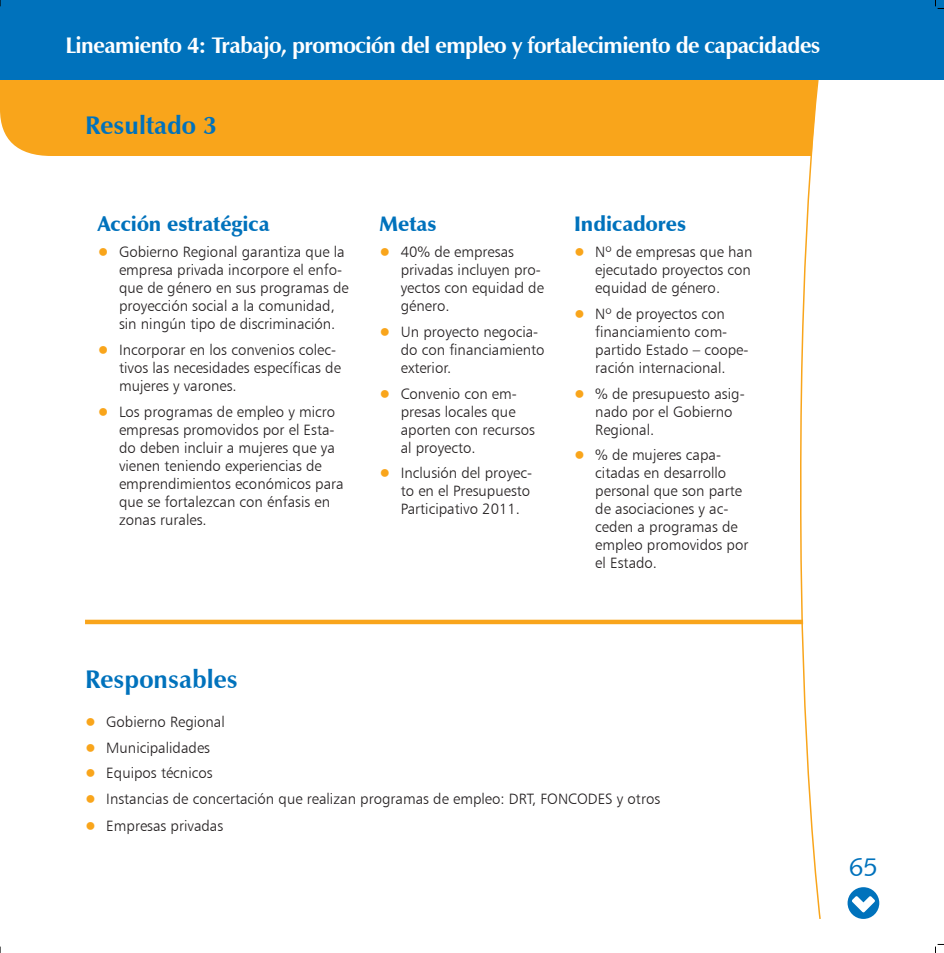
<style>
.page{position:relative;width:944px;height:953px;background:#fff}
.page>*{position:absolute;margin:0;border:0;box-sizing:border-box;transform-origin:0 0}
.t1{font:700 25.5px "Zapf Humanist 601 BT";color:#0072bc}
.t2{font:25.5px "Humanist 531 BT Roman A";color:#0072bc}
.t3{font:700 22.5px "Zapf Humanist 601 BT";letter-spacing:-.025em;color:#fff}
.t4{font:900 21px "Zapf Humanist 601 BT";color:#0072bc}
.t5{font:15px/18px "Humanist 777 BT Light B";color:#231f20}
.s1{font-family:"Arial Narrow";font-style:italic;font-size:18px;color:#f9a51b}
</style>
<div class="page">
<div style="left:0;top:80px;width:799px;height:76px;background:#f9a51b"></div>
<div style="left:85px;top:619px;width:734px;height:5px;background:#f9a51b"></div>
<div style="left:848px;top:887px;width:31px;height:31px;background:#0072bc;border-radius:50%"></div>
<svg style="left:852px;top:896px;width:23px;height:16px"></svg>
<svg style="left:800px;top:80px;width:21px;height:839px"></svg>
<div style="left:0;top:0;width:944px;height:80px;background:#0072bc"></div>
<svg style="left:935px;top:0;width:9px;height:9px"></svg>
<svg style="left:935px;top:944px;width:9px;height:8px"></svg>
<h2 class="t3" style="left:65px;top:32px;width:757px">Lineamiento 4: Trabajo, promoción del empleo y fortalecimiento de capacidades</h2>
<h1 class="t1" style="left:85px;top:110px;width:134px">Resultado 3</h1>
<h3 class="t4" style="left:98px;top:210px;width:173px">Acción estratégica</h3>
<p class="t5" style="left:119px;top:243px;width:231px;text-indent:-21px"><span class="s1">●</span> Gobierno Regional garantiza que la empresa privada incorpore el enfo&shy;que de género en sus programas de proyección social a la comunidad, sin ningún tipo de discriminación.</p>
<p class="t5" style="left:119px;top:340px;width:223px;text-indent:-21px"><span class="s1">●</span> Incorporar en los convenios colec&shy;tivos las necesidades específicas de mujeres y varones.</p>
<p class="t5" style="left:119px;top:402px;width:226px;text-indent:-21px"><span class="s1">●</span> Los programas de empleo y micro empresas promovidos por el Esta&shy;do deben incluir a mujeres que ya vienen teniendo experiencias de emprendimientos económicos para que se fortalezcan con énfasis en zonas rurales.</p>
<h3 class="t4" style="left:379px;top:210px;width:58px">Metas</h3>
<p class="t5" style="left:401px;top:243px;width:145px;text-indent:-21px"><span class="s1">●</span> 40% de empresas privadas incluyen pro&shy;yectos con equidad de género.</p>
<p class="t5" style="left:401px;top:322px;width:145px;text-indent:-21px"><span class="s1">●</span> Un proyecto negocia&shy;do con financiamiento exterior.</p>
<p class="t5" style="left:401px;top:384px;width:136px;text-indent:-21px"><span class="s1">●</span> Convenio con em&shy;presas locales que aporten con recursos al proyecto.</p>
<p class="t5" style="left:401px;top:464px;width:133px;text-indent:-21px"><span class="s1">●</span> Inclusión del proyec&shy;to en el Presupuesto<br>Participativo 2011.</p>
<h3 class="t4" style="left:574px;top:210px;width:113px">Indicadores</h3>
<p class="t5" style="left:595px;top:243px;width:159px;text-align:justify;text-indent:-21px"><span class="s1">●</span> Nº de empresas que han ejecutado proyectos con equidad de género.</p>
<p class="t5" style="left:595px;top:304px;width:155px;text-indent:-21px"><span class="s1">●</span> Nº de proyectos con financiamiento com&shy;partido Estado – coope&shy;ración internacional.</p>
<p class="t5" style="left:595px;top:384px;width:151px;text-indent:-21px"><span class="s1">●</span> % de presupuesto asig&shy;nado por el Gobierno<br>Regional.</p>
<p class="t5" style="left:595px;top:446px;width:155px;text-indent:-21px"><span class="s1">●</span> % de mujeres capa&shy;citadas en desarrollo personal que son parte de asociaciones y ac&shy;ceden a programas de empleo promovidos por el Estado.</p>
<h1 class="t1" style="left:85px;top:663px;width:154px">Responsables</h1>
<p class="t5" style="left:85px;top:712px;width:141px"><span class="s1">●</span> Gobierno Regional</p>
<p class="t5" style="left:85px;top:738px;width:127px"><span class="s1">●</span> Municipalidades</p>
<p class="t5" style="left:85px;top:763px;width:129px"><span class="s1">●</span> Equipos técnicos</p>
<p class="t5" style="left:85px;top:789px;width:577px"><span class="s1">●</span> Instancias de concertación que realizan programas de empleo: DRT, FONCODES y otros</p>
<p class="t5" style="left:85px;top:816px;width:140px"><span class="s1">●</span> Empresas privadas</p>
<h1 class="t2" style="left:849px;top:850px;width:30px">65</h1>
</div>
